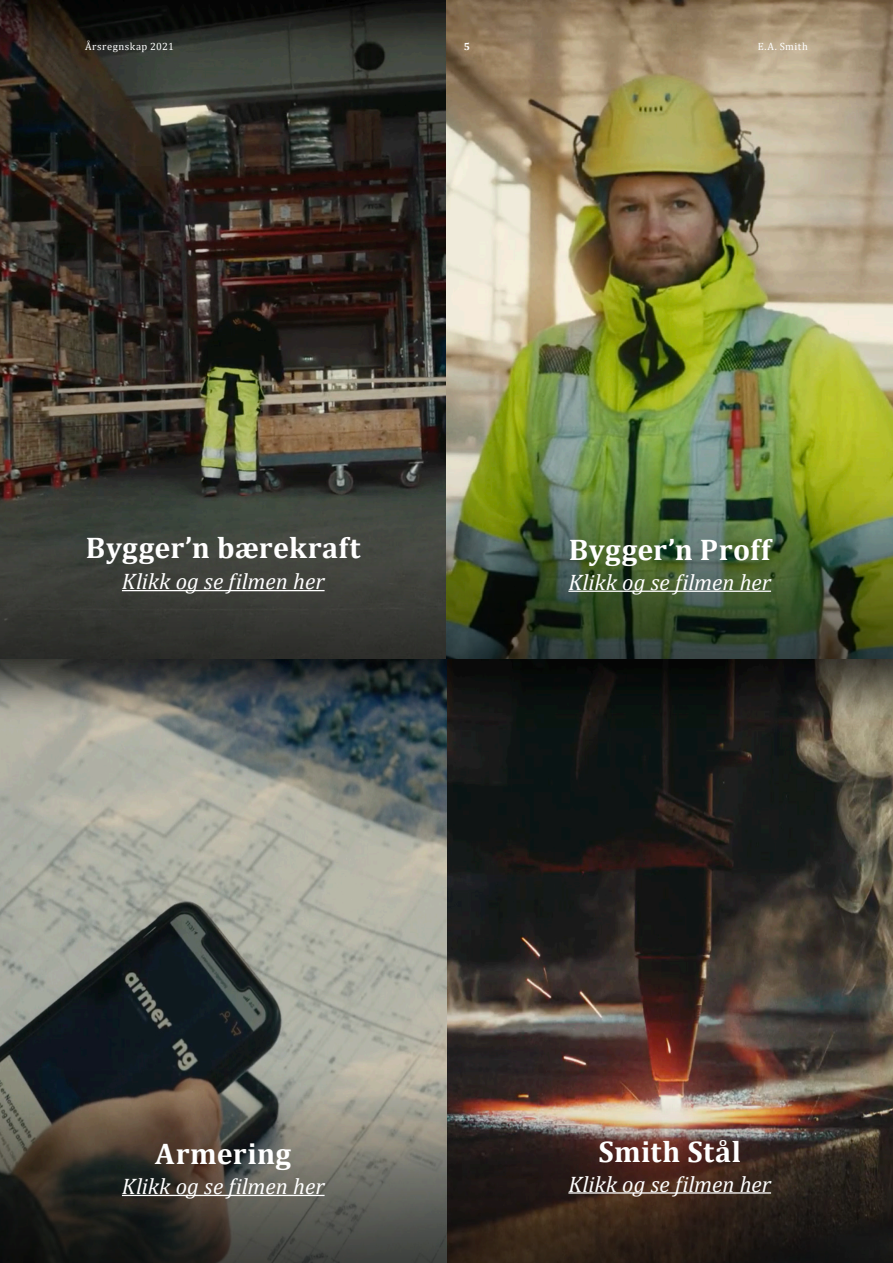
<style>
.page{position:relative;width:893px;height:1263px;background:#fff}
.page>*{position:absolute;margin:0;border:0;box-sizing:border-box;transform-origin:0 0}
.Brød{font:700 30px "Cambria";letter-spacing:.015em;color:#fff}
.Brød-2{font:italic 22.5px "Cambria";color:#fff}
.t1{font:10.5px "Cambria";letter-spacing:.045em;color:#fff}
.t2{font:700 10.5px "Cambria";color:#fff}
</style>
<div class="page">
<img style="left:0;top:0;width:446px;height:476px">
<img style="left:446px;top:0;width:447px;height:476px">
<svg style="left:446px;top:659px;width:447px;height:412px;background:#2f2b26"></svg>
<svg style="left:0;top:659px;width:446px;height:412px;background:#7e827b"></svg>
<img style="left:0;top:476px;width:893px;height:183px">
<img style="left:0;top:1071px;width:893px;height:192px">
<hr style="left:568px;top:591px;width:203px;height:1px;background:#fff">
<hr style="left:122px;top:1195px;width:203px;height:1px;background:#fff">
<hr style="left:122px;top:590px;width:203px;height:1px;background:#fff">
<hr style="left:568px;top:1192px;width:203px;height:1px;background:#fff">
<p class="t1" style="left:85px;top:40px;width:91px">Årsregnskap 2021</p>
<p class="t2" style="left:464px;top:39px;width:8px">5</p>
<p class="t1" style="left:758px;top:40px;width:52px">E.A. Smith</p>
<p class="Brød" style="left:86px;top:526px;width:276px">Bygger’n bærekraft</p>
<p class="Brød-2" style="left:122px;top:566px;width:204px">Klikk og se filmen her</p>
<p class="Brød" style="left:569px;top:528px;width:203px">Bygger’n Proff</p>
<p class="Brød-2" style="left:568px;top:566px;width:204px">Klikk og se filmen her</p>
<p class="Brød" style="left:155px;top:1133px;width:137px">Armering</p>
<p class="Brød-2" style="left:122px;top:1170px;width:204px">Klikk og se filmen her</p>
<p class="Brød" style="left:598px;top:1130px;width:144px">Smith Stål</p>
<p class="Brød-2" style="left:568px;top:1168px;width:204px">Klikk og se filmen her</p>
</div>
